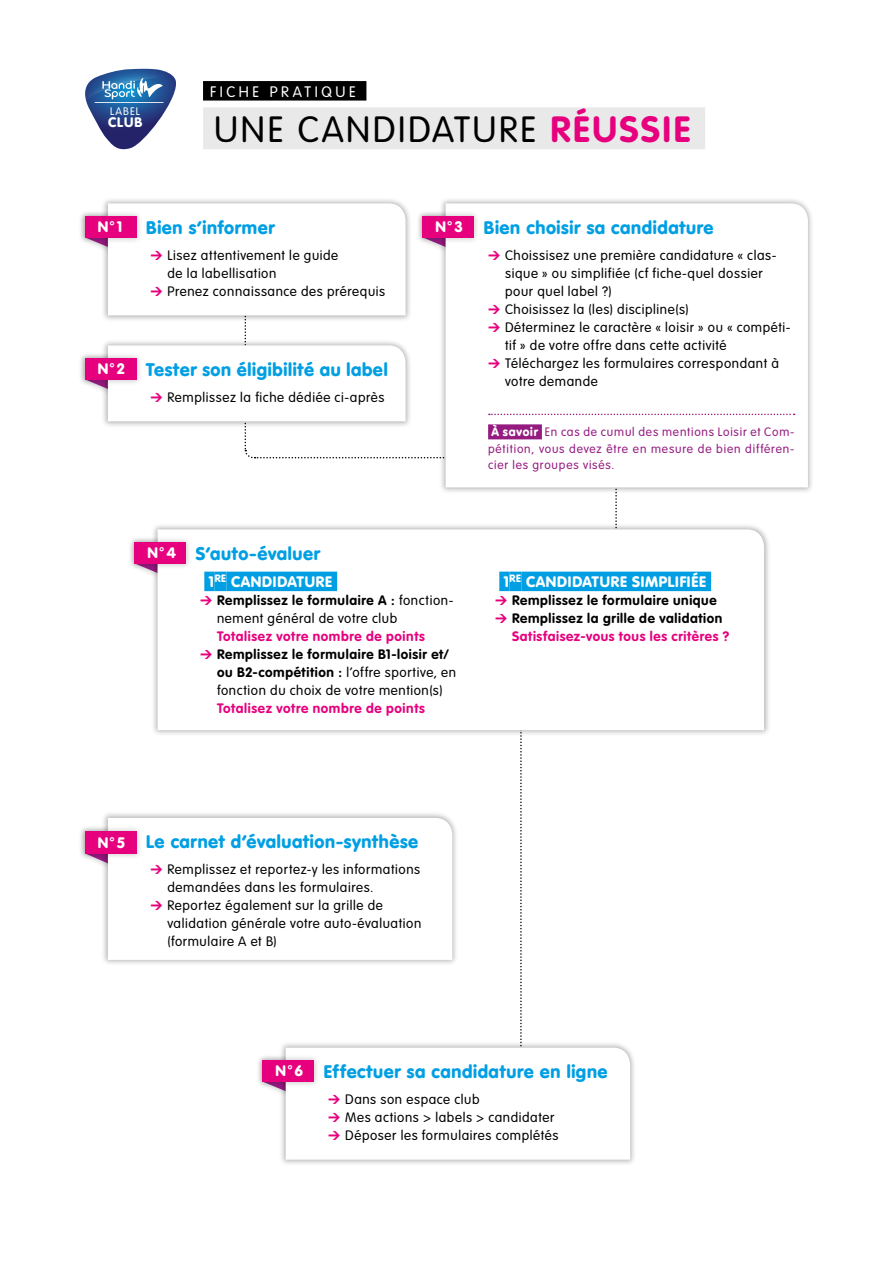
<style>
.page{position:relative;width:893px;height:1263px;background:#fff}
.page>*{position:absolute;margin:0;border:0;box-sizing:border-box;transform-origin:0 0}
.t1{font:300 36px "VAG Rounded";letter-spacing:.07em;color:#000}
.t2{font:900 18px "VAG Rounded";letter-spacing:.035em;color:#009fe3}
.t3{font:900 15px "VAG Rounded";letter-spacing:.05em;color:#fff}
.t4{font:300 15px "VAG Rounded";letter-spacing:.24em;color:#fff}
.t5{font:900 13.65px "VAG Rounded";color:#fff}
.t6{font:300 13.5px/18px "VAG Rounded";letter-spacing:.045em;color:#000}
.t7{font:700 13.5px "VAG Rounded";letter-spacing:.045em;color:#000}
.t8{font:700 13.5px "VAG Rounded";letter-spacing:.045em;color:#e6007d}
.t9{font:300 12px/16.5px "VAG Rounded";letter-spacing:.07em;color:#951b81;text-align:justify}
.t10{font:300 10.8px "VAG Rounded";letter-spacing:.095em;color:#fff}
.s1{font-weight:700;color:#e6007d}
.s2{font-family:"DIN Black Alternate";font-weight:400;font-size:12px;color:#e6007d}
.s3{font-weight:900;color:#fff}
.s4{font-weight:700}
</style>
<div class="page">
<div style="left:203px;top:81px;width:163px;height:20px;background:#000"></div>
<div style="left:203px;top:107px;width:502px;height:42px;background:#e9e9e9"></div>
<svg style="left:615px;top:495px;width:2px;height:27px"></svg>
<div style="left:101px;top:197px;width:311px;height:125px;background:#000;opacity:.3"></div>
<div style="left:78px;top:210px;width:65px;height:34px;background:#000;opacity:.2"></div>
<div style="left:78px;top:352px;width:65px;height:34px;background:#000;opacity:.2"></div>
<svg style="left:85px;top:203px;width:354px;height:256px"></svg>
<div style="left:439px;top:197px;width:376px;height:297px;background:#000;opacity:.3"></div>
<svg style="left:446px;top:203px;width:362px;height:284px"></svg>
<svg style="left:489px;top:414px;width:306px;height:1px"></svg>
<div style="left:488px;top:424px;width:54px;height:15px;background:#951b81"></div>
<div style="left:416px;top:210px;width:65px;height:34px;background:#000;opacity:.2"></div>
<div style="left:423px;top:216px;width:51px;height:21px;background:#e6007d"></div>
<svg style="left:142px;top:570px;width:9px;height:4px"></svg>
<div style="left:151px;top:523px;width:620px;height:214px;background:#000;opacity:.3"></div>
<svg style="left:158px;top:529px;width:606px;height:201px"></svg>
<div style="left:204px;top:572px;width:11px;height:19px;background:#009fe3"></div>
<div style="left:215px;top:572px;width:11px;height:19px;background:#009fe3"></div>
<div style="left:226px;top:572px;width:111px;height:19px;background:#009fe3"></div>
<div style="left:499px;top:572px;width:11px;height:19px;background:#009fe3"></div>
<div style="left:510px;top:572px;width:11px;height:19px;background:#009fe3"></div>
<div style="left:521px;top:572px;width:190px;height:19px;background:#009fe3"></div>
<div style="left:128px;top:536px;width:65px;height:34px;background:#000;opacity:.2"></div>
<div style="left:135px;top:542px;width:51px;height:21px;background:#e6007d"></div>
<svg style="left:93px;top:860px;width:8px;height:4px"></svg>
<div style="left:101px;top:811px;width:358px;height:156px;background:#000;opacity:.3"></div>
<svg style="left:108px;top:818px;width:155px;height:142px"></svg>
<div style="left:78px;top:825px;width:65px;height:35px;background:#000;opacity:.2"></div>
<div style="left:85px;top:831px;width:51px;height:22px;background:#e6007d"></div>
<div style="left:279px;top:1041px;width:358px;height:125px;background:#000;opacity:.3"></div>
<svg style="left:263px;top:669px;width:367px;height:491px"></svg>
<div style="left:256px;top:1054px;width:65px;height:34px;background:#000;opacity:.2"></div>
<div style="left:263px;top:1060px;width:51px;height:22px;background:#e6007d"></div>
<svg style="left:85px;top:68px;width:91px;height:82px"></svg>
<hr style="left:95px;top:102px;width:69px;height:1px;background:#fff">
<p class="t10" style="left:110px;top:105px;width:31px">LABEL</p>
<p class="t5" style="left:108px;top:114px;width:36px">CLUB</p>
<p class="t4" style="left:210px;top:83px;width:147px">FICHE PRATIQUE</p>
<h1 class="t1" style="left:214px;top:109px;width:478px">UNE CANDIDATURE <span class="s1">RÉUSSIE</span></h1>
<p class="t3" style="left:98px;top:218px;width:26px">N°1</p>
<h2 class="t2" style="left:146px;top:216px;width:130px">Bien s’informer</h2>
<p class="t6" style="left:150px;top:246px;width:189px"><span class="s2">&gt;</span> Lisez attentivement le guide</p>
<p class="t6" style="left:167px;top:264px;width:111px">de la labellisation</p>
<p class="t6" style="left:150px;top:282px;width:236px"><span class="s2">&gt;</span> Prenez connaissance des prérequis</p>
<p class="t3" style="left:98px;top:360px;width:28px">N°2</p>
<h2 class="t2" style="left:146px;top:358px;width:243px">Tester son éligibilité au label</h2>
<p class="t6" style="left:150px;top:388px;width:236px"><span class="s2">&gt;</span> Remplissez la fiche dédiée ci-après</p>
<p class="t3" style="left:435px;top:218px;width:29px">N°3</p>
<h2 class="t2" style="left:484px;top:216px;width:231px">Bien choisir sa candidature</h2>
<p class="t6" style="left:488px;top:246px;width:290px"><span class="s2">&gt;</span> Choissisez une première candidature « clas-</p>
<p class="t6" style="left:505px;top:264px;width:259px">sique » ou simplifiée (cf fiche-quel dossier</p>
<p class="t6" style="left:505px;top:282px;width:108px">pour quel label ?)</p>
<p class="t6" style="left:488px;top:300px;width:202px"><span class="s2">&gt;</span> Choisissez la (les) discipline(s)</p>
<p class="t6" style="left:488px;top:318px;width:304px"><span class="s2">&gt;</span> Déterminez le caractère « loisir » ou « compéti-</p>
<p class="t6" style="left:505px;top:336px;width:223px">tif » de votre offre dans cette activité</p>
<p class="t6" style="left:488px;top:354px;width:292px"><span class="s2">&gt;</span> Téléchargez les formulaires correspondant à</p>
<p class="t6" style="left:505px;top:372px;width:94px">votre demande</p>
<p class="t9" style="left:488px;top:424px;width:308px"><span class="s3">À savoir</span> En cas de cumul des mentions Loisir et Com&shy;pétition, vous devez être en mesure de bien différen&shy;cier les groupes visés.</p>
<p class="t3" style="left:147px;top:544px;width:30px">N°4</p>
<h2 class="t2" style="left:196px;top:542px;width:126px">S’auto-évaluer</h2>
<p class="t3" style="left:209px;top:573px;width:125px">1<sup>RE</sup> CANDIDATURE</p>
<p class="t6" style="left:217px;top:592px;width:238px;text-indent:-17px"><span class="s2">&gt;</span> <span class="s4">Remplissez le formulaire A :</span> fonction&shy;nement général de votre club</p>
<p class="t8" style="left:217px;top:629px;width:209px">Totalisez votre nombre de points</p>
<p class="t7" style="left:200px;top:647px;width:250px"><span class="s2">&gt;</span> Remplissez le formulaire B1-loisir et/</p>
<p class="t6" style="left:217px;top:664px;width:241px"><span class="s4">ou B2-compétition :</span> l’offre sportive, en</p>
<p class="t6" style="left:217px;top:682px;width:227px">fonction du choix de votre mention(s)</p>
<p class="t8" style="left:217px;top:701px;width:209px">Totalisez votre nombre de points</p>
<p class="t3" style="left:504px;top:573px;width:204px">1<sup>RE</sup> CANDIDATURE SIMPLIFIÉE</p>
<p class="t7" style="left:495px;top:593px;width:223px"><span class="s2">&gt;</span> Remplissez le formulaire unique</p>
<p class="t7" style="left:495px;top:611px;width:229px"><span class="s2">&gt;</span> Remplissez la grille de validation</p>
<p class="t8" style="left:512px;top:629px;width:219px">Satisfaisez-vous tous les critères ?</p>
<p class="t3" style="left:98px;top:833px;width:28px">N°5</p>
<h2 class="t2" style="left:146px;top:831px;width:274px">Le carnet d’évaluation-synthèse</h2>
<p class="t6" style="left:150px;top:861px;width:271px"><span class="s2">&gt;</span> Remplissez et reportez-y les informations</p>
<p class="t6" style="left:167px;top:878px;width:208px">demandées dans les formulaires.</p>
<p class="t6" style="left:150px;top:897px;width:234px"><span class="s2">&gt;</span> Reportez également sur la grille de</p>
<p class="t6" style="left:167px;top:914px;width:255px">validation générale votre auto-évaluation</p>
<p class="t6" style="left:167px;top:932px;width:111px">(formulaire A et B)</p>
<p class="t3" style="left:276px;top:1062px;width:29px">N°6</p>
<h2 class="t2" style="left:324px;top:1060px;width:285px">Effectuer sa candidature en ligne</h2>
<p class="t6" style="left:328px;top:1090px;width:232px"><span class="s2">&gt;</span> Dans son espace club<br><span class="s2">&gt;</span> Mes actions &gt; labels &gt; candidater <span class="s2">&gt;</span> Déposer les formulaires complétés</p>
</div>
